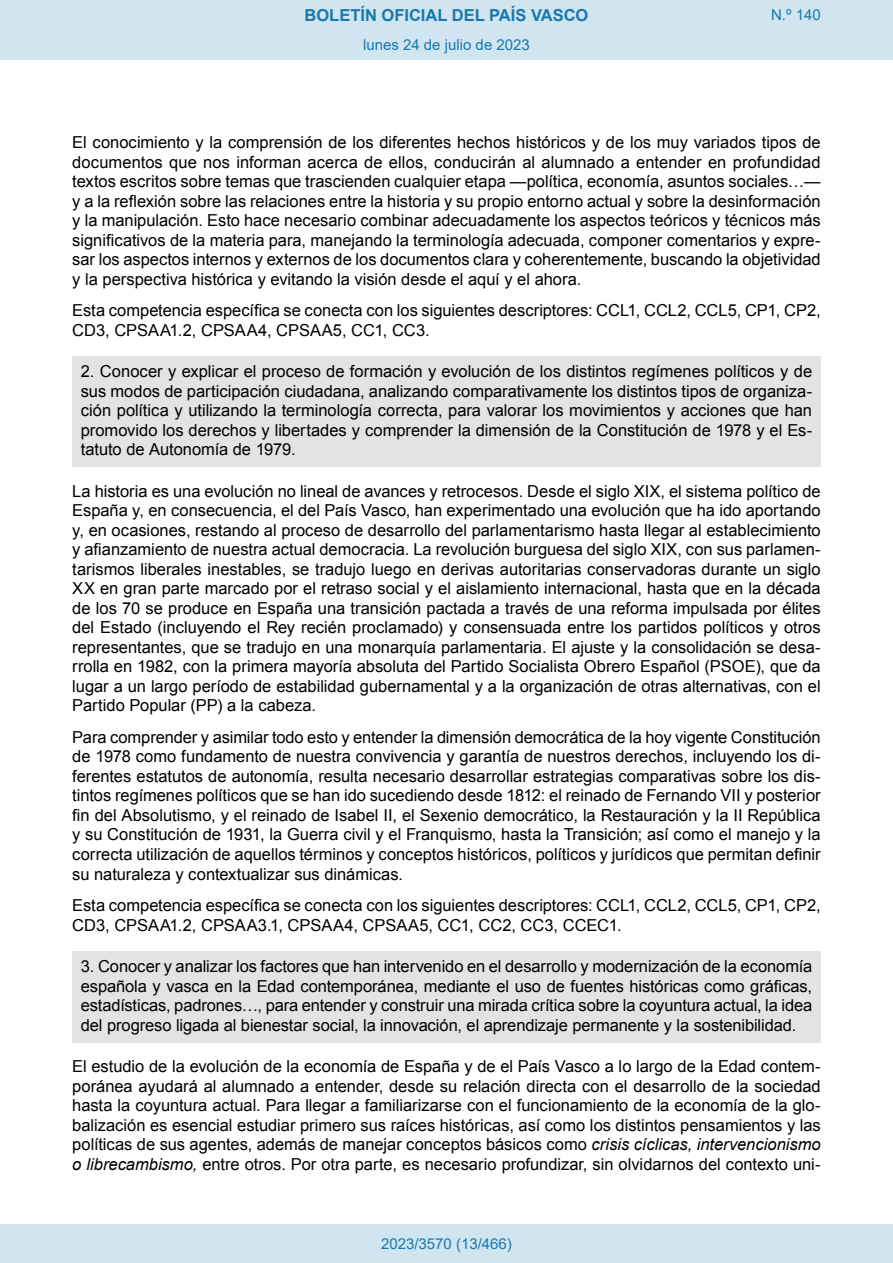
<style>
.page{position:relative;width:893px;height:1263px;background:#fff}
.page>*{position:absolute;margin:0;border:0;box-sizing:border-box;transform-origin:0 0}
.t1{font:16.5px/19.5px "Arial";color:#000;text-align:justify}
.t2{font:700 16.5px "Arial";color:#1879ad}
.Paginacion_Centro{font:15px "Arial";color:#1879ad}
.s1{font-style:italic}
</style>
<div class="page">
<div style="left:72px;top:357px;width:749px;height:110px;background:#e3e3e3"></div>
<div style="left:72px;top:951px;width:749px;height:91px;background:#e3e3e3"></div>
<div style="left:0;top:0;width:893px;height:60px;background:#d0e5f0"></div>
<div style="left:0;top:1225px;width:893px;height:38px;background:#d0e5f0"></div>
<p class="t2" style="left:305px;top:3px;width:285px">BOLETÍN OFICIAL DEL PAÍS VASCO</p>
<p class="Paginacion_Centro" style="left:771px;top:5px;width:51px">N.º 140</p>
<p class="Paginacion_Centro" style="left:363px;top:35px;width:168px">lunes 24 de julio de 2023</p>
<p class="t1" style="left:72px;top:133px;width:750px">El conocimiento y la comprensión de los diferentes hechos históricos y de los muy variados tipos de documentos que nos informan acerca de ellos, conducirán al alumnado a entender en profundidad textos escritos sobre temas que trascienden cualquier etapa —política, economía, asuntos sociales…— y a la reflexión sobre las relaciones entre la historia y su propio entorno actual y sobre la desinformación y la manipulación. Esto hace necesario combinar adecuadamente los aspectos teóricos y técnicos más significativos de la materia para, manejando la terminología adecuada, componer comentarios y expre&shy;sar los aspectos internos y externos de los documentos clara y coherentemente, buscando la objetividad y la perspectiva histórica y evitando la visión desde el aquí y el ahora.</p>
<p class="t1" style="left:72px;top:301px;width:750px">Esta competencia específica se conecta con los siguientes descriptores: CCL1, CCL2, CCL5, CP1, CP2,<br>CD3, CPSAA1.2, CPSAA4, CPSAA5, CC1, CC3.</p>
<p class="t1" style="left:81px;top:362px;width:733px">2. Conocer y explicar el proceso de formación y evolución de los distintos regímenes políticos y de sus modos de participación ciudadana, analizando comparativamente los distintos tipos de organiza&shy;ción política y utilizando la terminología correcta, para valorar los movimientos y acciones que han promovido los derechos y libertades y comprender la dimensión de la Constitución de 1978 y el Es&shy;tatuto de Autonomía de 1979.</p>
<p class="t1" style="left:72px;top:481px;width:750px">La historia es una evolución no lineal de avances y retrocesos. Desde el siglo XIX, el sistema político de España y, en consecuencia, el del País Vasco, han experimentado una evolución que ha ido aportando y, en ocasiones, restando al proceso de desarrollo del parlamentarismo hasta llegar al establecimiento y afianzamiento de nuestra actual democracia. La revolución burguesa del siglo XIX, con sus parlamen&shy;tarismos liberales inestables, se tradujo luego en derivas autoritarias conservadoras durante un siglo XX en gran parte marcado por el retraso social y el aislamiento internacional, hasta que en la década de los 70 se produce en España una transición pactada a través de una reforma impulsada por élites del Estado (incluyendo el Rey recién proclamado) y consensuada entre los partidos políticos y otros representantes, que se tradujo en una monarquía parlamentaria. El ajuste y la consolidación se desa&shy;rrolla en 1982, con la primera mayoría absoluta del Partido Socialista Obrero Español (PSOE), que da lugar a un largo período de estabilidad gubernamental y a la organización de otras alternativas, con el Partido Popular (PP) a la cabeza.</p>
<p class="t1" style="left:72px;top:727px;width:750px">Para comprender y asimilar todo esto y entender la dimensión democrática de la hoy vigente Constitución de 1978 como fundamento de nuestra convivencia y garantía de nuestros derechos, incluyendo los di&shy;ferentes estatutos de autonomía, resulta necesario desarrollar estrategias comparativas sobre los dis&shy;tintos regímenes políticos que se han ido sucediendo desde 1812: el reinado de Fernando VII y posterior fin del Absolutismo, y el reinado de Isabel II, el Sexenio democrático, la Restauración y la II República y su Constitución de 1931, la Guerra civil y el Franquismo, hasta la Transición; así como el manejo y la correcta utilización de aquellos términos y conceptos históricos, políticos y jurídicos que permitan definir su naturaleza y contextualizar sus dinámicas.</p>
<p class="t1" style="left:72px;top:896px;width:750px">Esta competencia específica se conecta con los siguientes descriptores: CCL1, CCL2, CCL5, CP1, CP2,<br>CD3, CPSAA1.2, CPSAA3.1, CPSAA4, CPSAA5, CC1, CC2, CC3, CCEC1.</p>
<p class="t1" style="left:81px;top:957px;width:733px">3. Conocer y analizar los factores que han intervenido en el desarrollo y modernización de la economía española y vasca en la Edad contemporánea, mediante el uso de fuentes históricas como gráficas, estadísticas, padrones…, para entender y construir una mirada crítica sobre la coyuntura actual, la idea del progreso ligada al bienestar social, la innovación, el aprendizaje permanente y la sostenibilidad.</p>
<p class="t1" style="left:72px;top:1057px;width:750px">El estudio de la evolución de la economía de España y de el País Vasco a lo largo de la Edad contem&shy;poránea ayudará al alumnado a entender, desde su relación directa con el desarrollo de la sociedad hasta la coyuntura actual. Para llegar a familiarizarse con el funcionamiento de la economía de la glo&shy;balización es esencial estudiar primero sus raíces históricas, así como los distintos pensamientos y las políticas de sus agentes, además de manejar conceptos básicos como <span class="s1">crisis cíclicas, intervencionismo o librecambismo,</span> entre otros. Por otra parte, es necesario profundizar, sin olvidarnos del contexto uni-</p>
<p class="Paginacion_Centro" style="left:381px;top:1234px;width:132px">2023/3570 (13/466)</p>
</div>
